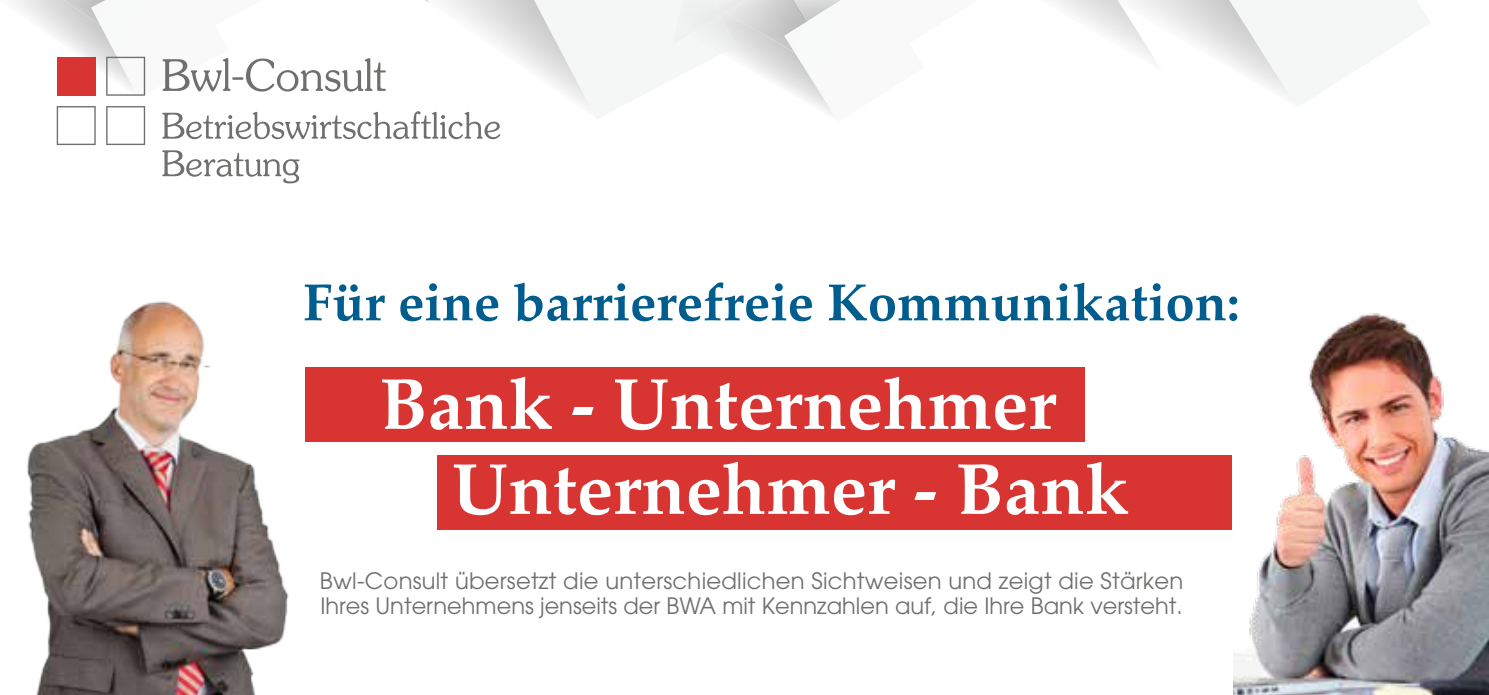
<style>
.page{position:relative;width:1489px;height:695px;background:#fff}
.page>*{position:absolute;margin:0;border:0;box-sizing:border-box;transform-origin:0 0}
.t1{font:700 72.5px/85px "Palatino";color:#fff}
.t2{font:700 52.5px "Palatino";color:#005d8e}
.t3{font:22.5px/25px "Avant Garde LT";letter-spacing:.01em;color:#6f6f6e}
</style>
<div class="page">
<svg style="left:1212px;top:0;width:85px;height:107px"></svg>
<img style="left:1055px;top:0;width:107px;height:70px">
<img style="left:1088px;top:0;width:32px;height:5px">
<svg style="left:523px;top:0;width:318px;height:119px"></svg>
<img style="left:27px;top:302px;width:262px;height:392px">
<div style="left:305px;top:367px;width:779px;height:75px;background:#d73432"></div>
<div style="left:437px;top:455px;width:794px;height:74px;background:#d73432"></div>
<img style="left:1233px;top:313px;width:255px;height:381px">
<svg style="left:162px;top:111px;width:338px;height:28px"></svg>
<svg style="left:162px;top:150px;width:137px;height:33px"></svg>
<svg style="left:54px;top:0;width:332px;height:96px"></svg>
<svg style="left:106px;top:106px;width:39px;height:39px"></svg>
<svg style="left:57px;top:106px;width:39px;height:39px"></svg>
<h2 class="t2" style="left:303px;top:258px;width:938px">Für eine barrierefreie Kommunikation:</h2>
<h1 class="t1" style="left:452px;top:360px;width:678px;text-indent:-72px">Bank - Unternehmer<br>Unternehmer - Bank</h1>
<p class="t3" style="left:320px;top:568px;width:865px">Bwl-Consult übersetzt die unterschiedlichen Sichtweisen und zeigt die Stärken<br>Ihres Unternehmens jenseits der BWA mit Kennzahlen auf, die Ihre Bank versteht.</p>
</div>
